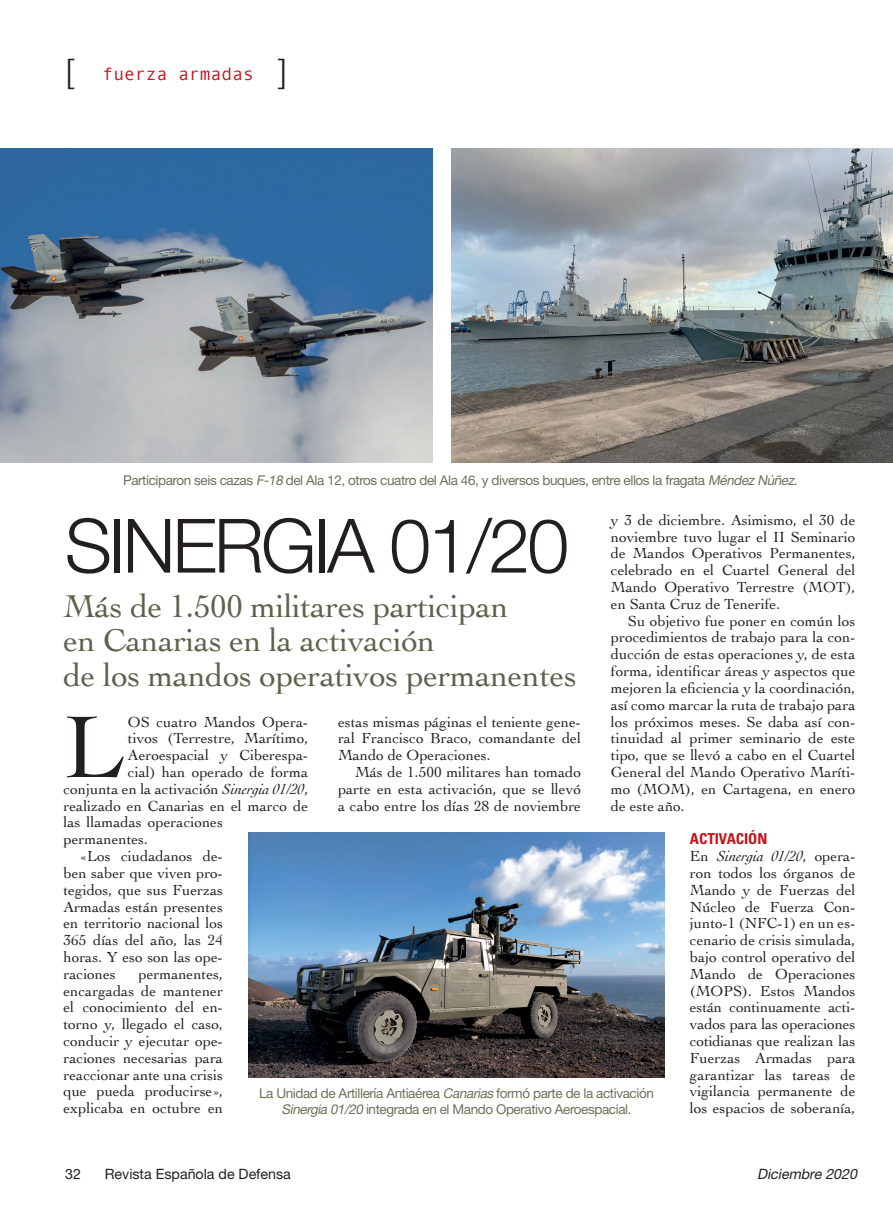
<style>
.page{position:relative;width:893px;height:1217px;background:#fff}
.page>*{position:absolute;margin:0;border:0;box-sizing:border-box;transform-origin:0 0}
.Texto_general{font:92.4px "Cochin";color:#231f20}
.Texto_general-2{font:300 75px "Helvetica Neue";letter-spacing:-.04em;color:#231f20}
.Entradilla{font:33px/34.5px "Cochin";letter-spacing:-.01em;color:#60614b}
.t1{font:300 33px "Helvetica";color:#231f20}
.t2{font:18px "Monotypecom";color:#c4121a}
.Texto_general-3{font:15.3px/16.8px "Cochin";color:#231f20;text-align:justify}
.Ladillo{font:700 condensed 15px "Univers";letter-spacing:-.005em;color:#c4121a}
.t3{font:14.25px "Helvetica Neue";color:#231f20}
.t4{font:italic 14.25px "Helvetica Neue";color:#231f20}
.Pie_de_foto{font:13.5px/15.8px "Helvetica Neue";letter-spacing:-.03em;color:#6f705a;text-align:center}
.s1{font-family:"Helvetica";font-weight:300;font-size:33px;color:#231f20}
.s2{font-style:italic}
</style>
<div class="page">
<img style="left:249px;top:832px;width:415px;height:245px">
<img style="left:0;top:148px;width:433px;height:314px">
<img style="left:452px;top:148px;width:441px;height:314px">
<p class="t1" style="left:65px;top:43px;width:12px">[</p>
<p class="t2" style="left:103px;top:64px;width:186px">fuerza armadas <span class="s1">]</span></p>
<p class="Pie_de_foto" style="left:123px;top:472px;width:676px">Participaron seis cazas <span class="s2">F-18</span> del Ala 12, otros cuatro del Ala 46, y diversos buques, entre ellos la fragata <span class="s2">Méndez Núñez</span>.</p>
<p class="Texto_general-3" style="left:611px;top:510px;width:246px">y 3 de diciembre. Asimismo, el 30 de noviembre tuvo lugar el II Seminario de Mandos Operativos Permanentes, celebrado en el Cuartel General del Mando Operativo Terrestre (MOT), en Santa Cruz de Tenerife.</p>
<p class="Texto_general-3" style="left:611px;top:611px;width:246px;text-indent:17px">Su objetivo fue poner en común los procedimientos de trabajo para la con&shy;ducción de estas operaciones y, de esta forma, identificar áreas y aspectos que mejoren la eficiencia y la coordinación, así como marcar la ruta de trabajo para los próximos meses. Se daba así con&shy;tinuidad al primer seminario de este tipo, que se llevó a cabo en el Cuartel General del Mando Operativo Maríti&shy;mo (MOM), en Cartagena, en enero de este año.</p>
<p class="Ladillo" style="left:690px;top:829px;width:79px">ACTIVACIÓN</p>
<p class="Texto_general-3" style="left:690px;top:846px;width:167px">En <span class="s2">Sinergia 01/20</span>, opera&shy;ron todos los órganos de Mando y de Fuerzas del Núcleo de Fuerza Con&shy;junto-1 (NFC-1) en un es&shy;cenario de crisis simulada, bajo control operativo del Mando de Operaciones (MOPS). Estos Mandos están continuamente acti&shy;vados para las operaciones cotidianas que realizan las Fuerzas Armadas para garantizar las tareas de vigilancia permanente de los espacios de soberanía,</p>
<p class="Texto_general-2" style="left:65px;top:485px;width:506px">SINERGIA 01/20</p>
<p class="Entradilla" style="left:64px;top:587px;width:515px">Más de 1.500 militares participan<br>en Canarias en la activación<br>de los mandos operativos permanentes</p>
<p class="Texto_general" style="left:64px;top:684px;width:61px">L</p>
<p class="Texto_general-3" style="left:128px;top:712px;width:182px">OS cuatro Mandos Opera-</p>
<p class="Texto_general-3" style="left:338px;top:712px;width:245px">estas mismas páginas el teniente gene&shy;ral Francisco Braco, comandante del Mando de Operaciones.</p>
<p class="Texto_general-3" style="left:338px;top:762px;width:245px;text-indent:17px">Más de 1.500 militares han tomado parte en esta activación, que se llevó a cabo entre los días 28 de noviembre</p>
<p class="Texto_general-3" style="left:128px;top:729px;width:182px">tivos (Terrestre, Marítimo,</p>
<p class="Texto_general-3" style="left:128px;top:746px;width:182px">Aeroespacial y Ciberespa-</p>
<p class="Texto_general-3" style="left:128px;top:762px;width:182px">cial) han operado de forma</p>
<p class="Texto_general-3" style="left:64px;top:779px;width:250px">conjunta en la activación <span class="s2">Sinergia 01/20</span><span class="s2">,</span></p>
<p class="Texto_general-3" style="left:64px;top:796px;width:246px">realizado en Canarias en el marco de</p>
<p class="Texto_general-3" style="left:64px;top:813px;width:161px">las llamadas operaciones</p>
<p class="Texto_general-3" style="left:64px;top:830px;width:86px">permanentes.</p>
<p class="Texto_general-3" style="left:64px;top:846px;width:161px;text-indent:17px">«Los ciudadanos de&shy;ben saber que viven pro&shy;tegidos, que sus Fuerzas Armadas están presentes en territorio nacional los 365 días del año, las 24 horas. Y eso son las ope&shy;raciones</p>
<p class="Texto_general-3" style="left:64px;top:964px;width:161px;text-indent:75px">permanentes, encargadas de mantener el conocimiento del en&shy;torno y, llegado el caso, conducir y ejecutar ope&shy;raciones necesarias para reaccionar ante una crisis que pueda producirse», explicaba en octubre en</p>
<p class="Pie_de_foto" style="left:259px;top:1084px;width:396px">La Unidad de Artillería Antiaérea <span class="s2">Canarias</span> formó parte de la activación<br><span class="s2">Sinergia 01/20</span> integrada en el Mando Operativo Aeroespacial.</p>
<p class="t3" style="left:65px;top:1164px;width:17px">32</p>
<p class="t3" style="left:105px;top:1164px;width:188px">Revista Española de Defensa</p>
<p class="t4" style="left:757px;top:1164px;width:105px">Diciembre 2020</p>
</div>
